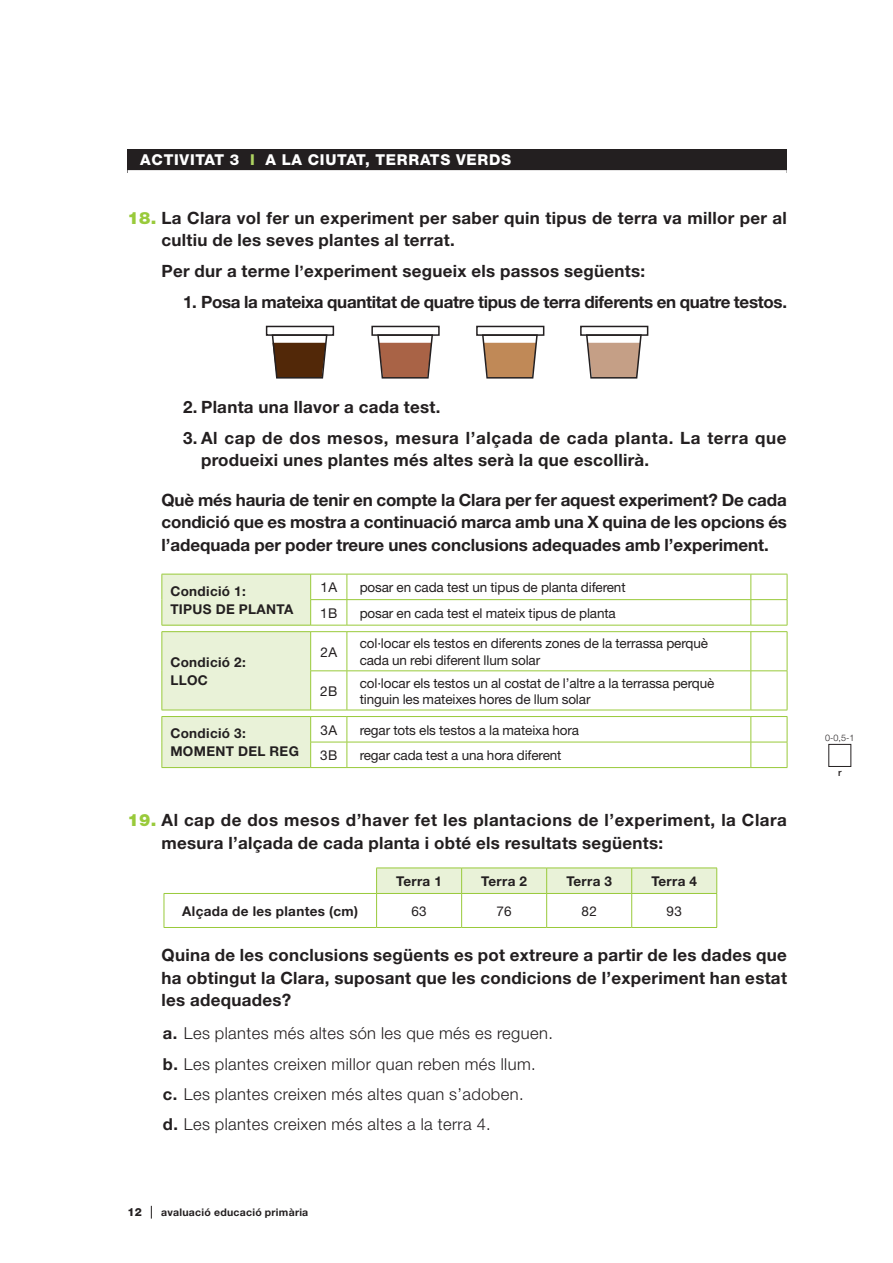
<style>
.page{position:relative;width:893px;height:1263px;background:#fff}
.page>*{position:absolute;margin:0;border:0;box-sizing:border-box;transform-origin:0 0}
.t1{font:700 16.95px/22.5px "Helvetica Neue";letter-spacing:.015em;color:#231f20}
.t2{font:700 16.95px "Helvetica Neue";letter-spacing:-.02em;color:#231f20}
.t3{font:300 16.5px/30.2px "Helvetica Neue";letter-spacing:.025em;color:#231f20}
.t4{font:800 15px "Helvetica Neue";letter-spacing:.05em;color:#fff}
.t5{font:13.5px/16.5px "Helvetica Neue";letter-spacing:-.01em;color:#231f20}
.t6{font:700 13.5px/18px "Helvetica Neue";letter-spacing:.025em;color:#231f20}
.t7{font:800 11.25px "Helvetica Neue";color:#231f20}
.t8{font:700 10.5px "Helvetica Neue";letter-spacing:.025em;color:#231f20}
.t9{font:500 9.75px "Helvetica Neue";color:#231f20}
.t10{font:300 9px "Helvetica Neue";color:#231f20}
.s1{color:#add261}
.s2{font-weight:900;color:#99ca3b}
.s3{font-size:15.75px}
.s4{font-weight:700}
</style>
<div class="page">
<svg style="left:151px;top:1206px;width:1px;height:12px"></svg>
<svg style="left:371px;top:325px;width:69px;height:54px"></svg>
<svg style="left:265px;top:325px;width:70px;height:54px"></svg>
<svg style="left:476px;top:325px;width:69px;height:54px"></svg>
<svg style="left:580px;top:325px;width:69px;height:54px"></svg>
<div style="left:162px;top:574px;width:149px;height:51px;background:#e9f2d8"></div>
<svg style="left:162px;top:575px;width:1px;height:50px"></svg>
<hr style="left:162px;top:574px;width:149px;height:1px;background:#99ca3b">
<hr style="left:311px;top:574px;width:36px;height:1px;background:#99ca3b">
<hr style="left:347px;top:574px;width:404px;height:1px;background:#99ca3b">
<hr style="left:751px;top:574px;width:36px;height:1px;background:#99ca3b">
<hr style="left:162px;top:625px;width:149px;height:1px;background:#99ca3b">
<svg style="left:310px;top:574px;width:1px;height:51px"></svg>
<hr style="left:310px;top:599px;width:37px;height:1px;background:#99ca3b">
<hr style="left:311px;top:625px;width:36px;height:1px;background:#99ca3b">
<svg style="left:347px;top:574px;width:1px;height:51px"></svg>
<hr style="left:347px;top:599px;width:404px;height:1px;background:#99ca3b">
<hr style="left:347px;top:625px;width:404px;height:1px;background:#99ca3b">
<svg style="left:751px;top:574px;width:1px;height:51px"></svg>
<hr style="left:751px;top:599px;width:36px;height:1px;background:#99ca3b">
<svg style="left:787px;top:574px;width:1px;height:51px"></svg>
<hr style="left:751px;top:625px;width:36px;height:1px;background:#99ca3b">
<div style="left:162px;top:632px;width:149px;height:78px;background:#e9f2d8"></div>
<hr style="left:162px;top:632px;width:1px;height:39px;background:#99ca3b">
<hr style="left:162px;top:671px;width:1px;height:39px;background:#99ca3b">
<hr style="left:162px;top:631px;width:149px;height:1px;background:#99ca3b">
<hr style="left:310px;top:632px;width:1px;height:38px;background:#99ca3b">
<hr style="left:311px;top:631px;width:36px;height:1px;background:#99ca3b">
<hr style="left:347px;top:632px;width:1px;height:38px;background:#99ca3b">
<hr style="left:347px;top:631px;width:404px;height:1px;background:#99ca3b">
<hr style="left:751px;top:632px;width:1px;height:38px;background:#99ca3b">
<hr style="left:751px;top:631px;width:36px;height:1px;background:#99ca3b">
<hr style="left:787px;top:632px;width:1px;height:38px;background:#99ca3b">
<hr style="left:162px;top:710px;width:149px;height:1px;background:#99ca3b">
<hr style="left:310px;top:671px;width:1px;height:39px;background:#99ca3b">
<hr style="left:310px;top:670px;width:37px;height:1px;background:#99ca3b">
<hr style="left:311px;top:710px;width:36px;height:1px;background:#99ca3b">
<hr style="left:347px;top:671px;width:1px;height:39px;background:#99ca3b">
<hr style="left:347px;top:670px;width:404px;height:1px;background:#99ca3b">
<hr style="left:347px;top:710px;width:404px;height:1px;background:#99ca3b">
<hr style="left:751px;top:671px;width:1px;height:39px;background:#99ca3b">
<hr style="left:751px;top:670px;width:36px;height:1px;background:#99ca3b">
<hr style="left:787px;top:671px;width:1px;height:39px;background:#99ca3b">
<hr style="left:751px;top:710px;width:36px;height:1px;background:#99ca3b">
<div style="left:162px;top:716px;width:149px;height:51px;background:#e9f2d8"></div>
<svg style="left:162px;top:717px;width:1px;height:50px"></svg>
<hr style="left:162px;top:716px;width:149px;height:1px;background:#99ca3b">
<hr style="left:311px;top:716px;width:36px;height:1px;background:#99ca3b">
<hr style="left:347px;top:716px;width:404px;height:1px;background:#99ca3b">
<hr style="left:751px;top:716px;width:36px;height:1px;background:#99ca3b">
<hr style="left:162px;top:767px;width:149px;height:1px;background:#99ca3b">
<svg style="left:310px;top:717px;width:1px;height:50px"></svg>
<hr style="left:310px;top:742px;width:37px;height:1px;background:#99ca3b">
<hr style="left:311px;top:767px;width:36px;height:1px;background:#99ca3b">
<svg style="left:347px;top:717px;width:1px;height:50px"></svg>
<hr style="left:347px;top:742px;width:404px;height:1px;background:#99ca3b">
<hr style="left:347px;top:767px;width:404px;height:1px;background:#99ca3b">
<svg style="left:751px;top:717px;width:1px;height:50px"></svg>
<hr style="left:751px;top:742px;width:36px;height:1px;background:#99ca3b">
<svg style="left:787px;top:717px;width:1px;height:50px"></svg>
<hr style="left:751px;top:767px;width:36px;height:1px;background:#99ca3b">
<div style="left:376px;top:868px;width:341px;height:25px;background:#e9f2d8"></div>
<hr style="left:164px;top:894px;width:1px;height:33px;background:#99ca3b">
<hr style="left:164px;top:893px;width:213px;height:1px;background:#99ca3b">
<hr style="left:164px;top:927px;width:213px;height:1px;background:#99ca3b">
<hr style="left:376px;top:894px;width:1px;height:33px;background:#99ca3b">
<hr style="left:377px;top:893px;width:85px;height:1px;background:#99ca3b">
<hr style="left:377px;top:927px;width:85px;height:1px;background:#99ca3b">
<hr style="left:461px;top:894px;width:1px;height:33px;background:#99ca3b">
<hr style="left:462px;top:893px;width:85px;height:1px;background:#99ca3b">
<hr style="left:462px;top:927px;width:85px;height:1px;background:#99ca3b">
<hr style="left:546px;top:894px;width:1px;height:33px;background:#99ca3b">
<hr style="left:547px;top:893px;width:85px;height:1px;background:#99ca3b">
<hr style="left:632px;top:893px;width:85px;height:1px;background:#99ca3b">
<hr style="left:631px;top:894px;width:1px;height:33px;background:#99ca3b">
<hr style="left:716px;top:894px;width:1px;height:33px;background:#99ca3b">
<hr style="left:547px;top:927px;width:85px;height:1px;background:#99ca3b">
<hr style="left:632px;top:927px;width:85px;height:1px;background:#99ca3b">
<div style="left:128px;top:149px;width:659px;height:23px;background:#231f20"></div>
<svg style="left:128px;top:170px;width:659px;height:3px;fill:#fff"></svg>
<div style="left:829px;top:744px;width:22px;height:23px;border:1px solid #231f20"></div>
<p class="t4" style="left:140px;top:151px;width:372px">ACTIVITAT 3 <span class="s1">I</span> A LA CIUTAT, TERRATS VERDS</p>
<p class="t1" style="left:162px;top:206px;width:627px;text-indent:-34px"><span class="s2">18.</span> La Clara vol fer un experiment per saber quin tipus de terra va millor per al cultiu de les seves plantes al terrat.</p>
<p class="t1" style="left:162px;top:260px;width:485px">Per dur a terme l<span class="s3">’</span>experiment segueix els passos següents:</p>
<p class="t2" style="left:183px;top:292px;width:605px">1. Posa la mateixa quantitat de quatre tipus de terra diferents en quatre testos.</p>
<p class="t1" style="left:183px;top:395px;width:259px">2. Planta una llavor a cada test.</p>
<p class="t1" style="left:201px;top:426px;width:587px;text-indent:-18px">3. Al cap de dos mesos, mesura l’alçada de cada planta. La terra que produeixi unes plantes més altes serà la que escollirà.</p>
<p class="t1" style="left:162px;top:488px;width:627px;text-align:justify">Què més hauria de tenir en compte la Clara per fer aquest experiment? De cada condició que es mostra a continuació marca amb una X quina de les opcions és l’adequada per poder treure unes conclusions adequades amb l’experiment.</p>
<p class="t6" style="left:170px;top:582px;width:124px">Condició 1:<br>TIPUS DE PLANTA</p>
<p class="t5" style="left:320px;top:579px;width:18px">1A</p>
<p class="t5" style="left:360px;top:579px;width:267px">posar en cada test un tipus de planta diferent</p>
<p class="t5" style="left:320px;top:604px;width:19px">1B</p>
<p class="t5" style="left:360px;top:604px;width:258px">posar en cada test el mateix tipus de planta</p>
<p class="t6" style="left:170px;top:653px;width:77px">Condició 2:<br>LLOC</p>
<p class="t5" style="left:320px;top:643px;width:18px">2A</p>
<p class="t5" style="left:360px;top:635px;width:350px">col·locar els testos en diferents zones de la terrassa perquè cada un rebi diferent llum solar</p>
<p class="t5" style="left:320px;top:682px;width:19px">2B</p>
<p class="t5" style="left:360px;top:674px;width:356px">col·locar els testos un al costat de l’altre a la terrassa perquè tinguin les mateixes hores de llum solar</p>
<p class="t6" style="left:170px;top:724px;width:130px">Condició 3:<br>MOMENT DEL REG</p>
<p class="t5" style="left:320px;top:721px;width:18px">3A</p>
<p class="t5" style="left:360px;top:721px;width:221px">regar tots els testos a la mateixa hora</p>
<p class="t5" style="left:320px;top:747px;width:19px">3B</p>
<p class="t5" style="left:360px;top:747px;width:203px">regar cada test a una hora diferent</p>
<p class="t1" style="left:162px;top:809px;width:627px;text-indent:-34px"><span class="s2">19.</span> Al cap de dos mesos d’haver fet les plantacions de l’experiment, la Clara mesura l’alçada de cada planta i obté els resultats següents:</p>
<p class="t6" style="left:396px;top:872px;width:47px">Terra 1</p>
<p class="t6" style="left:481px;top:872px;width:47px">Terra 2</p>
<p class="t6" style="left:566px;top:872px;width:47px">Terra 3</p>
<p class="t6" style="left:651px;top:872px;width:47px">Terra 4</p>
<p class="t6" style="left:182px;top:902px;width:177px">Alçada de les plantes (cm)</p>
<p class="t5" style="left:411px;top:902px;width:17px">63</p>
<p class="t5" style="left:496px;top:902px;width:17px">76</p>
<p class="t5" style="left:581px;top:902px;width:17px">82</p>
<p class="t5" style="left:667px;top:902px;width:17px">93</p>
<p class="t1" style="left:162px;top:943px;width:627px;text-align:justify">Quina de les conclusions següents es pot extreure a partir de les dades que ha obtingut la Clara, suposant que les condicions de l’experiment han estat les adequades?</p>
<p class="t3" style="left:163px;top:1018px;width:392px"><span class="s4">a.</span> Les plantes més altes són les que més es reguen. <span class="s4">b.</span> Les plantes creixen millor quan reben més llum. <span class="s4">c.</span> Les plantes creixen més altes quan s’adoben.<br><span class="s4">d.</span> Les plantes creixen més altes a la terra 4.</p>
<p class="t7" style="left:128px;top:1205px;width:16px">12</p>
<p class="t8" style="left:161px;top:1206px;width:149px">avaluació educació primària</p>
<p class="t10" style="left:825px;top:732px;width:31px">0-0,5-1</p>
<p class="t9" style="left:838px;top:766px;width:5px">r</p>
</div>
